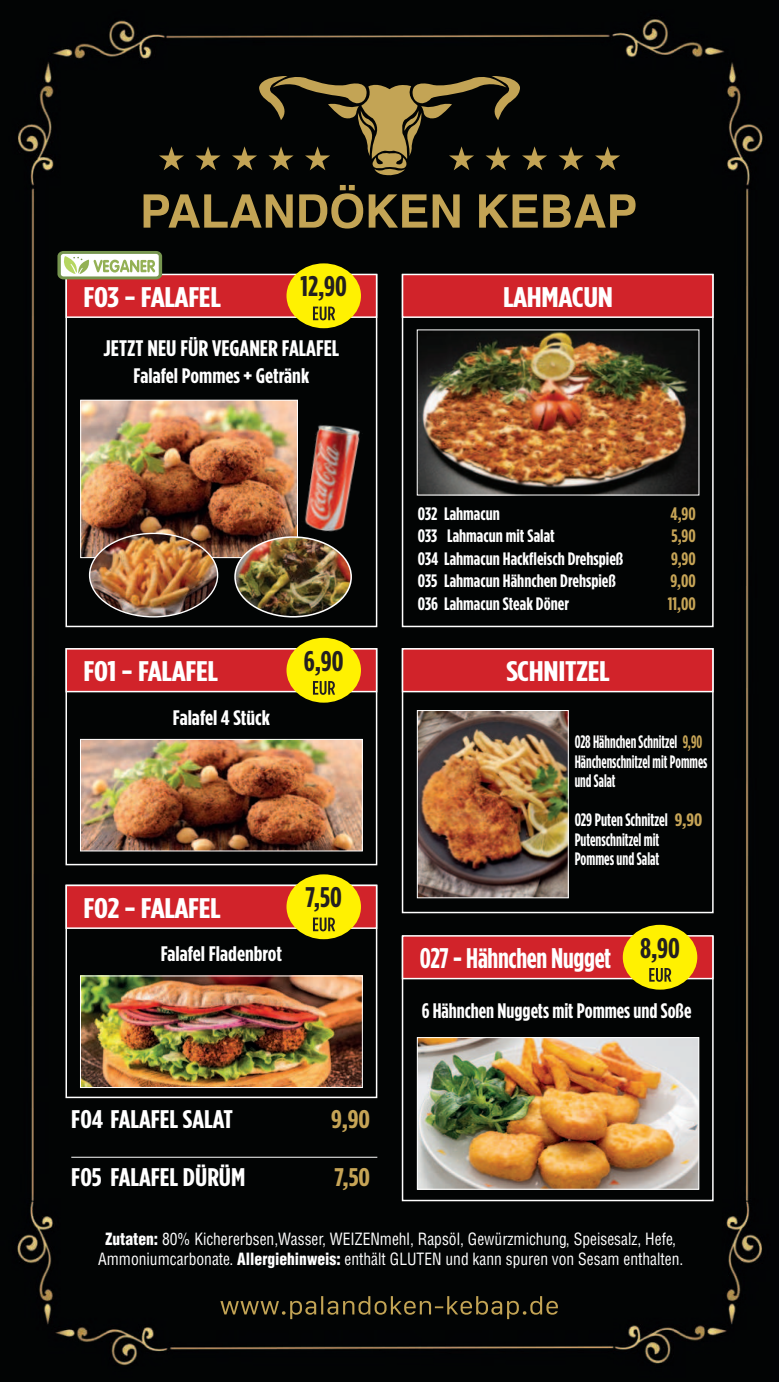
<style>
.page{position:relative;width:779px;height:1382px;background:#fff}
.page>*{position:absolute;margin:0;border:0;box-sizing:border-box;transform-origin:0 0}
.t1{font:700 28.35px "Gotham Cond";letter-spacing:-.01em;color:#fff;scale:1.25 1}
.t2{font:700 28.35px "Gotham Cond";letter-spacing:-.01em;color:#fff}
.t3{font:700 28.35px "Gotham Cond";color:#231f20;scale:1.05 1}
.t4{font:700 25.5px "Gotham Cond";color:#fff;scale:1.15 1}
.t5{font:700 25.5px "Gotham Cond";color:#c6a456;scale:1.15 1}
.t6{font:700 22.5px "Gotham Cond";color:#fff;scale:1.1 1}
.t7{font:700 21px "Gotham Cond";color:#fff;scale:1.09 1}
.t8{font:700 21px "Gotham Cond";color:#fff}
.t9{font:700 18px "Gotham Cond";color:#fff}
.t10{font:700 18px/19.5px "Gotham Cond";color:#fff;scale:.82 1}
.t11{font:700 18px/19.5px "Gotham Cond";color:#fff;scale:.9 1}
.t12{font:700 18px "Gotham Cond";color:#c6a456}
.t13{font:16.5px/19.8px "Helvetica Cond Normal Tr";color:#fff;text-align:center;scale:.94 1}
.s1{color:#c6a456}
.s2{font-family:"Helvetica Condensed Black Tr"}
</style>
<div class="page">
<div style="left:0;top:0;width:778px;height:1382px;background:#020404"></div>
<div style="left:401px;top:936px;width:312px;height:265px;border:2px solid #fff"></div>
<div style="left:65px;top:648px;width:312px;height:217px;border:2px solid #fff"></div>
<div style="left:65px;top:885px;width:312px;height:213px;border:2px solid #fff"></div>
<div style="left:401px;top:648px;width:312px;height:265px;border:2px solid #fff"></div>
<div style="left:65px;top:274px;width:312px;height:353px;border:2px solid #fff"></div>
<svg style="left:220px;top:1296px;width:337px;height:23px;background:#292514"></svg>
<svg style="left:143px;top:194px;width:149px;height:34px;background:#5c4e29"></svg>
<svg style="left:299px;top:185px;width:160px;height:44px;background:#4f4424"></svg>
<svg style="left:479px;top:194px;width:58px;height:34px;background:#69592f"></svg>
<svg style="left:543px;top:194px;width:92px;height:34px;background:#65562d"></svg>
<svg style="left:159px;top:73px;width:460px;height:103px;background:#252113"></svg>
<div style="left:65px;top:274px;width:312px;height:44px;background:#d1232a;border:2px solid #fff"></div>
<div style="left:65px;top:648px;width:312px;height:44px;background:#d1232a;border:2px solid #fff"></div>
<div style="left:65px;top:885px;width:312px;height:44px;background:#d1232a;border:2px solid #fff"></div>
<div style="left:286px;top:263px;width:75px;height:65px;background:#fff101;border-radius:50%"></div>
<svg style="left:313px;top:307px;width:22px;height:13px"></svg>
<div style="left:286px;top:638px;width:75px;height:65px;background:#fff101;border-radius:50%"></div>
<svg style="left:313px;top:681px;width:22px;height:14px"></svg>
<div style="left:286px;top:874px;width:75px;height:65px;background:#fff101;border-radius:50%"></div>
<svg style="left:313px;top:918px;width:22px;height:13px"></svg>
<div style="left:401px;top:274px;width:312px;height:353px;border:2px solid #fff"></div>
<div style="left:401px;top:274px;width:312px;height:44px;background:#d1232a;border:2px solid #fff"></div>
<div style="left:401px;top:648px;width:312px;height:44px;background:#d1232a;border:2px solid #fff"></div>
<img style="left:82px;top:402px;width:214px;height:154px">
<div style="left:80px;top:400px;width:218px;height:158px;border:1px solid #fff"></div>
<svg style="left:57px;top:251px;width:105px;height:28px"></svg>
<img style="left:90px;top:533px;width:127px;height:84px">
<img style="left:235px;top:537px;width:116px;height:80px">
<div style="left:234px;top:536px;width:118px;height:81px;border:2px solid #fff;border-radius:50%"></div>
<img style="left:82px;top:741px;width:278px;height:108px">
<div style="left:80px;top:739px;width:282px;height:112px;border:1px solid #fff"></div>
<img style="left:82px;top:978px;width:278px;height:108px">
<div style="left:80px;top:976px;width:282px;height:112px;border:1px solid #fff"></div>
<img style="left:418px;top:712px;width:148px;height:184px">
<div style="left:416px;top:710px;width:152px;height:188px;border:1px solid #fff"></div>
<img style="left:418px;top:332px;width:279px;height:161px">
<img style="left:418px;top:1039px;width:279px;height:149px">
<div style="left:416px;top:1037px;width:283px;height:153px;border:1px solid #fff"></div>
<img style="left:299px;top:421px;width:65px;height:116px">
<hr style="left:71px;top:1157px;width:306px;height:1px;background:#fff">
<div style="left:401px;top:935px;width:312px;height:44px;background:#d1232a;border:2px solid #fff"></div>
<div style="left:622px;top:925px;width:74px;height:65px;background:#fff101;border-radius:50%"></div>
<svg style="left:649px;top:968px;width:22px;height:14px"></svg>
<h1 class="t1" style="left:83px;top:283px;width:111px">F03 - FALAFEL</h1>
<h1 class="t3" style="left:300px;top:273px;width:46px">12,90</h1>
<h3 class="t6" style="left:103px;top:337px;width:216px">JETZT NEU FÜR VEGANER FALAFEL</h3>
<p class="t7" style="left:133px;top:365px;width:162px">Falafel Pommes + Getränk</p>
<h1 class="t1" style="left:503px;top:283px;width:89px">LAHMACUN</h1>
<h1 class="t1" style="left:83px;top:657px;width:109px">F01 - FALAFEL</h1>
<p class="t7" style="left:173px;top:707px;width:90px">Falafel 4 Stück</p>
<h1 class="t3" style="left:303px;top:647px;width:39px">6,90</h1>
<h1 class="t1" style="left:83px;top:894px;width:111px">F02 - FALAFEL</h1>
<p class="t7" style="left:161px;top:943px;width:113px">Falafel Fladenbrot</p>
<h1 class="t3" style="left:305px;top:884px;width:36px">7,50</h1>
<h2 class="t4" style="left:71px;top:1106px;width:142px">F04 FALAFEL SALAT</h2>
<h2 class="t5" style="left:331px;top:1106px;width:35px">9,90</h2>
<h2 class="t4" style="left:71px;top:1165px;width:153px">F05 FALAFEL DÜRÜM</h2>
<h2 class="t5" style="left:334px;top:1165px;width:32px">7,50</h2>
<p class="t9" style="left:417px;top:505px;width:83px">032 Lahmacun</p>
<p class="t12" style="left:670px;top:505px;width:27px">4,90</p>
<p class="t9" style="left:417px;top:527px;width:138px">033 Lahmacun mit Salat</p>
<p class="t12" style="left:671px;top:527px;width:26px">5,90</p>
<p class="t9" style="left:417px;top:550px;width:207px">034 Lahmacun Hackfleisch Drehspieß</p>
<p class="t12" style="left:670px;top:550px;width:26px">9,90</p>
<p class="t9" style="left:417px;top:572px;width:199px">035 Lahmacun Hähnchen Drehspieß</p>
<p class="t12" style="left:670px;top:572px;width:27px">9,00</p>
<p class="t9" style="left:417px;top:595px;width:152px">036 Lahmacun Steak Döner</p>
<p class="t12" style="left:667px;top:595px;width:29px">11,00</p>
<h1 class="t1" style="left:506px;top:657px;width:84px">SCHNITZEL</h1>
<p class="t10" style="left:574px;top:733px;width:163px">028 Hähnchen Schnitzel <span class="s1">9,90<br></span>Hänchenschnitzel mit Pommes und Salat</p>
<p class="t11" style="left:574px;top:811px;width:143px">029 Puten Schnitzel <span class="s1">9,90<br></span>Putenschnitzel mit<br>Pommes und Salat</p>
<h1 class="t2" style="left:419px;top:944px;width:261px">027 - Hähnchen Nugget <sup>8,90</sup></h1>
<p class="t8" style="left:421px;top:1000px;width:271px">6 Hähnchen Nuggets mit Pommes und Soße</p>
<p class="t13" style="left:98px;top:1230px;width:623px"><span class="s2">Zutaten:</span> 80% Kichererbsen,Wasser, WEIZENmehl, Rapsöl, Gewürzmichung, Speisesalz, Hefe,<br>Ammoniumcarbonate. <span class="s2">Allergiehinweis:</span> enthält GLUTEN und kann spuren von Sesam enthalten.</p>
</div>
